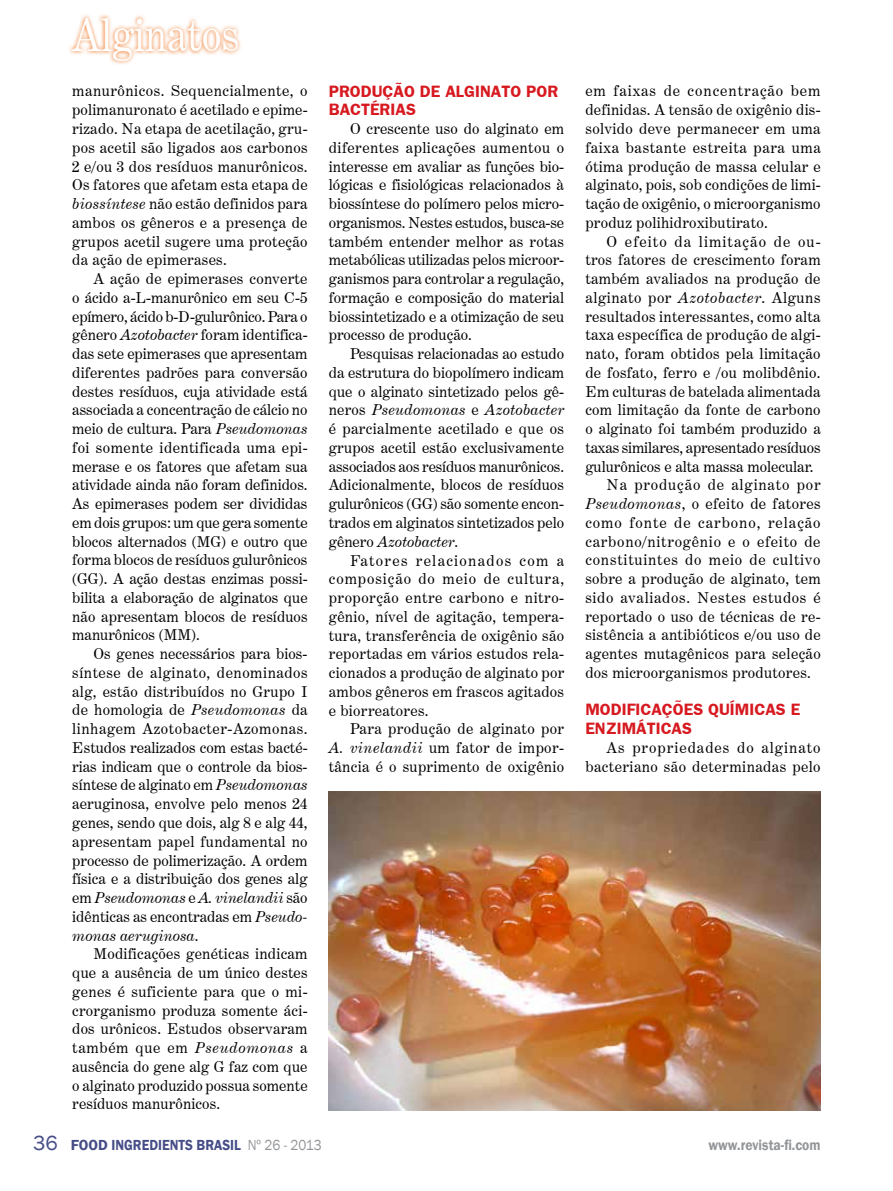
<style>
.page{position:relative;width:893px;height:1191px;background:#fff}
.page>*{position:absolute;margin:0;border:0;box-sizing:border-box;transform-origin:0 0}
.t1{font:45px "Century Expanded BT";color:#fff;scale:.9 1}
.t2{font:700 16.5px "Frankfurt Gothic";color:#d71920}
.t3{font:15px/18.8px "Century Expanded BT";letter-spacing:.02em;color:#000;text-align:justify}
.t4{font:15px "Century Expanded BT";letter-spacing:-.01em;color:#000}
.t5{font:600 15px "Franklin Gothic";color:#464d87}
.t6{font:15px "Century Expanded BT";color:#000}
.t7{font:15px "Century Expanded BT";letter-spacing:.04em;color:#000}
.t8{font:15px "Century Expanded BT";letter-spacing:.05em;color:#000}
.t9{font:15px "Century Expanded BT";letter-spacing:.055em;color:#000}
.t10{font:15px "Century Expanded BT";letter-spacing:.045em;color:#000}
.t11{font:15px "Century Expanded BT";letter-spacing:.065em;color:#000}
.t12{font:15px "Century Expanded BT";letter-spacing:.07em;color:#000}
.t13{font:15px "Century Expanded BT";letter-spacing:.06em;color:#000}
.t14{font:600 15px "Franklin Gothic";color:#939598;scale:.9 1}
.s1{font-style:italic}
.s2{font-weight:400;font-size:21px}
.s3{font-weight:400;color:#939598}
</style>
<div class="page">
<svg style="left:69px;top:14px;width:172px;height:50px"></svg>
<img style="left:329px;top:791px;width:492px;height:319px">
<h1 class="t1" style="left:72px;top:8px;width:187px">Alginatos</h1>
<p class="t3" style="left:72px;top:82px;width:237px">manurônicos. Sequencialmente, o polimanuronato é acetilado e epime&shy;rizado. Na etapa de acetilação, gru&shy;pos acetil são ligados aos carbonos 2 e/ou 3 dos resíduos manurônicos.<br>Os fatores que afetam esta etapa de <span class="s1">biossíntese</span> não estão definidos para ambos os gêneros e a presença de grupos acetil sugere uma proteção da ação de epimerases.</p>
<p class="t3" style="left:72px;top:269px;width:237px;text-indent:21px">A ação de epimerases converte o ácido a-L-manurônico em seu C-5 epímero, ácido b-D-gulurônico. Para o gênero <span class="s1">Azotobacter</span> foram identifica&shy;das sete epimerases que apresentam diferentes padrões para conversão destes resíduos, cuja atividade está associada a concentração de cálcio no meio de cultura. Para <span class="s1">Pseudomonas </span>foi somente identificada uma epi&shy;merase e os fatores que afetam sua atividade ainda não foram definidos.<br>As epimerases podem ser divididas em dois grupos: um que gera somente blocos alternados (MG) e outro que forma blocos de resíduos gulurônicos (GG). A ação destas enzimas possi&shy;bilita a elaboração de alginatos que não apresentam blocos de resíduos manurônicos (MM).</p>
<p class="t3" style="left:72px;top:644px;width:237px;text-indent:21px">Os genes necessários para bios&shy;síntese de alginato, denominados alg, estão distribuídos no Grupo I de homologia de <span class="s1">Pseudomonas</span> da linhagem Azotobacter-Azomonas.<br>Estudos realizados com estas bacté&shy;rias indicam que o controle da bios&shy;síntese de alginato em <span class="s1">Pseudomonas </span>aeruginosa, envolve pelo menos 24 genes, sendo que dois, alg 8 e alg 44, apresentam papel fundamental no processo de polimerização. A ordem física e a distribuição dos genes alg em <span class="s1">Pseudomonas</span> e <span class="s1">A. vinelandii</span> são idênticas as encontradas em <span class="s1">Pseudo&shy;monas aeruginosa</span>.</p>
<p class="t3" style="left:72px;top:944px;width:237px;text-indent:21px">Modificações genéticas indicam que a ausência de um único destes genes é suficiente para que o mi&shy;crorganismo produza somente áci&shy;dos urônicos. Estudos observaram também que em <span class="s1">Pseudomonas</span> a ausência do gene alg G faz com que o alginato produzido possua somente resíduos manurônicos.</p>
<p class="t2" style="left:329px;top:81px;width:127px">PRODUÇÃO DE ALGINATO</p>
<p class="t2" style="left:526px;top:81px;width:33px">PO R</p>
<p class="t2" style="left:329px;top:100px;width:11px">BACT</p>
<p class="t2" style="left:370px;top:100px;width:30px">ÉRIAS</p>
<p class="t3" style="left:329px;top:119px;width:237px;text-indent:21px">O crescente uso do alginato em diferentes aplicações aumentou o interesse em avaliar as funções bio&shy;lógicas e fisiológicas relacionados à biossíntese do polímero pelos micro&shy;organismos. Nestes estudos, busca-se também entender melhor as rotas metabólicas utilizadas pelos microor&shy;ganismos para controlar a regulação, formação e composição do material biossintetizado e a otimização de seu processo de produção.</p>
<p class="t3" style="left:329px;top:344px;width:237px;text-indent:21px">Pesquisas relacionadas ao estudo da estrutura do biopolímero indicam que o alginato sintetizado pelos gê&shy;neros <span class="s1">Pseudomonas</span> e <span class="s1">Azotobacter </span>é parcialmente acetilado e que os grupos acetil estão exclusivamente associados aos resíduos manurônicos.<br>Adicionalmente, blocos de resíduos gulurônicos (GG) são somente encon&shy;trados em alginatos sintetizados pelo gênero <span class="s1">Azotobacter</span>.</p>
<p class="t3" style="left:329px;top:550px;width:237px;text-indent:21px">Fatores relacionados com a composição do meio de cultura, proporção entre carbono e nitro&shy;gênio, nível de agitação, tempera&shy;tura, transferência de oxigênio são reportadas em vários estudos rela&shy;cionados a produção de alginato por ambos gêneros em frascos agitados e biorreatores.</p>
<p class="t3" style="left:329px;top:719px;width:237px;text-indent:21px">Para produção de alginato por <span class="s1">A. vinelandii</span> um fator de impor&shy;tância é o suprimento de oxigênio</p>
<p class="t3" style="left:585px;top:82px;width:237px">em faixas de concentração bem definidas. A tensão de oxigênio dis&shy;solvido deve permanecer em uma faixa bastante estreita para uma ótima produção de massa celular e alginato, pois, sob condições de limi&shy;tação de oxigênio, o microorganismo produz polihidroxibutirato.</p>
<p class="t12" style="left:607px;top:232px;width:216px">O efeito da limitação de ou-</p>
<p class="t3" style="left:585px;top:250px;width:237px">tros fatores de crescimento foram</p>
<p class="t3" style="left:585px;top:269px;width:237px">também avaliados na produção de</p>
<p class="t7" style="left:585px;top:288px;width:237px">alginato por <span class="s1">Azotobacter</span>. Alguns</p>
<p class="t3" style="left:585px;top:307px;width:237px">resultados interessantes, como alta</p>
<p class="t3" style="left:585px;top:325px;width:237px">taxa específica de produção de algi-</p>
<p class="t3" style="left:585px;top:344px;width:237px">nato, foram obtidos pela limitação</p>
<p class="t3" style="left:585px;top:363px;width:237px">de fosfato, ferro e /ou molibdênio.</p>
<p class="t3" style="left:585px;top:382px;width:237px">Em culturas de batelada alimentada</p>
<p class="t3" style="left:585px;top:400px;width:237px">com limitação da fonte de carbono</p>
<p class="t3" style="left:585px;top:419px;width:237px">o alginato foi também produzido a</p>
<p class="t4" style="left:585px;top:438px;width:237px">taxas similares, apresentado resíduos</p>
<p class="t6" style="left:585px;top:457px;width:229px">gulurônicos e alta massa molecular.</p>
<p class="t13" style="left:607px;top:476px;width:216px">Na produção de alginato por</p>
<p class="t3" style="left:585px;top:494px;width:237px"><span class="s1">Pseudomonas</span>, o efeito de fatores</p>
<p class="t11" style="left:585px;top:513px;width:237px">como fonte de carbono, relação</p>
<p class="t8" style="left:585px;top:532px;width:237px">carbono/nitrogênio e o efeito de</p>
<p class="t9" style="left:585px;top:551px;width:237px">constituintes do meio de cultivo</p>
<p class="t3" style="left:585px;top:569px;width:237px">sobre a produção de alginato, tem</p>
<p class="t10" style="left:585px;top:588px;width:237px">sido avaliados. Nestes estudos é</p>
<p class="t3" style="left:585px;top:607px;width:237px">reportado o uso de técnicas de re-</p>
<p class="t3" style="left:585px;top:625px;width:237px">sistência a antibióticos e/ou uso de</p>
<p class="t3" style="left:585px;top:644px;width:237px">agentes mutagênicos para seleção</p>
<p class="t3" style="left:585px;top:663px;width:227px">dos microorganismos produtores.</p>
<p class="t2" style="left:585px;top:700px;width:61px">MODIFICAÇÕES</p>
<p class="t2" style="left:708px;top:700px;width:38px">QUÍMICAS</p>
<p class="t2" style="left:791px;top:700px;width:10px">E</p>
<p class="t2" style="left:585px;top:719px;width:72px">EN ZIMÁTICAS</p>
<p class="t3" style="left:585px;top:738px;width:237px;text-align:right">As propriedades do alginato bacteriano são determinadas pelo</p>
<p class="t5" style="left:33px;top:1135px;width:290px"><span class="s2">36</span> FOOD INGREDIENTS BRASIL <span class="s3">Nº 26 - 2013</span></p>
<p class="t14" style="left:708px;top:1135px;width:126px">www.revista-fi.com</p>
</div>
